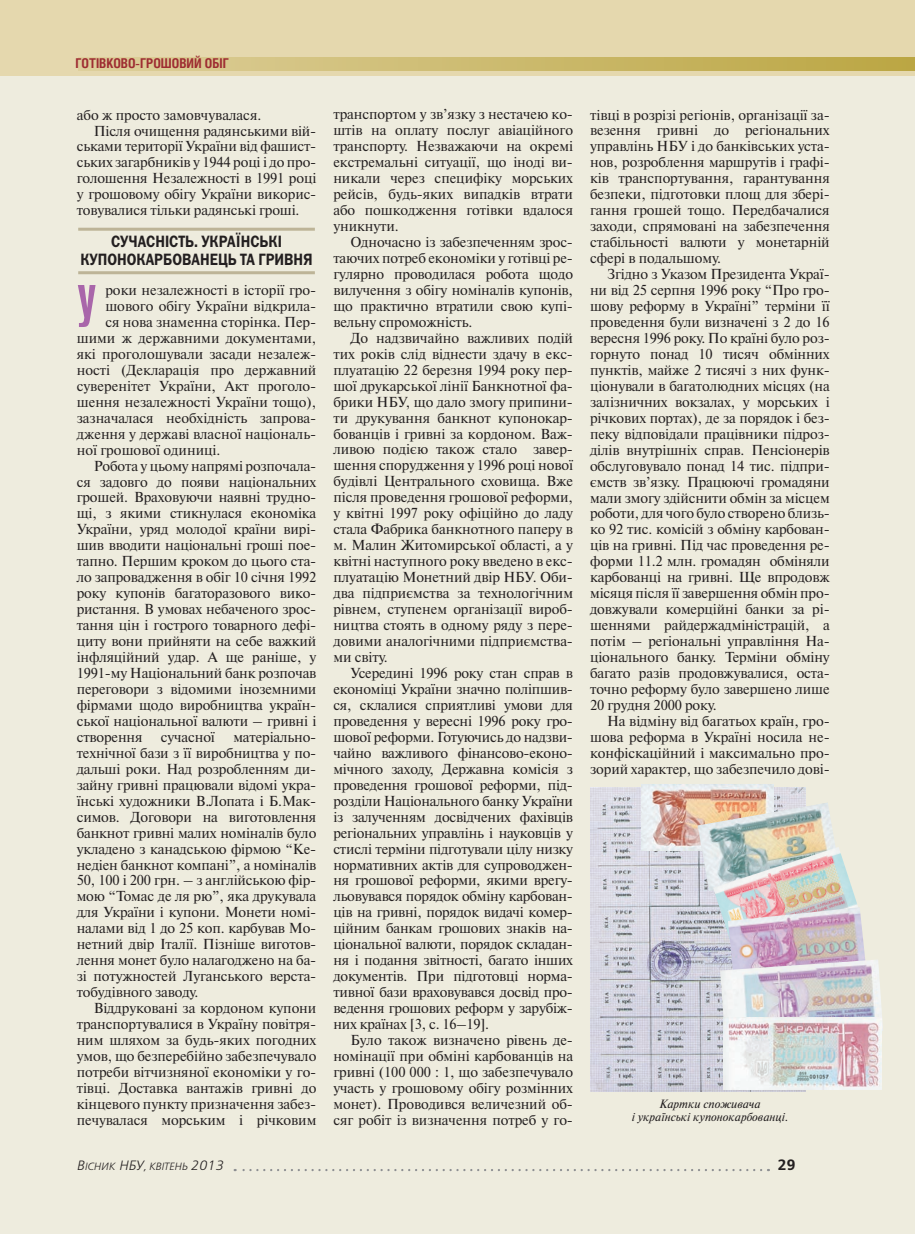
<style>
.page{position:relative;width:915px;height:1234px;background:#fff}
.page>*{position:absolute;margin:0;border:0;box-sizing:border-box;transform-origin:0 0}
.Aбзац_с_БУК_ч_б__N{font:60px "Compact C";color:#a966aa}
.ПОДЗАГОЛОВОК{font:16.5px/18px "Franklin Gothic Demi C";color:#231f20;text-align:center;scale:.85 1}
.t1{font:15px "Free Set Demi Bold C";color:#231f20}
.Текст__N{font:14.4px/15.9px "Newton C";letter-spacing:-.01em;color:#231f20;text-align:justify}
.Aбзац_с_БУК_ч_б__N-2{font:14.4px "Newton C";color:#231f20}
.РАЗДЕЛ{font:700 13.5px "Helios Cond";color:#9e2d32}
.Фото{font:italic 12px/13.5px "Newton C";color:#231f20;text-align:center}
.t2{font:italic 10.5px "Free Set Light C";color:#231f20}
.s1{font-size:13.5px}
</style>
<div class="page">
<div style="left:0;top:0;width:914px;height:77px;background:#e5d8ae"></div>
<svg style="left:78px;top:57px;width:836px;height:14px"></svg>
<div style="left:0;top:77px;width:914px;height:1156px;background:#eeecde"></div>
<svg style="left:234px;top:1169px;width:527px;height:1px"></svg>
<hr style="left:78px;top:228px;width:237px;height:3px;background:#bdb497">
<hr style="left:78px;top:271px;width:237px;height:3px;background:#bdb497">
<img style="left:590px;top:787px;width:214px;height:303px">
<img style="left:641px;top:784px;width:132px;height:66px">
<img style="left:697px;top:802px;width:138px;height:88px">
<img style="left:712px;top:846px;width:146px;height:105px">
<img style="left:727px;top:906px;width:138px;height:53px">
<img style="left:719px;top:959px;width:163px;height:82px">
<img style="left:723px;top:1017px;width:157px;height:72px">
<p class="РАЗДЕЛ" style="left:75px;top:55px;width:155px">ГОТІВКОВО-ГРОШОВИЙ ОБІГ</p>
<p class="Текст__N" style="left:77px;top:107px;width:186px">або ж просто замовчувалася.</p>
<p class="Текст__N" style="left:77px;top:123px;width:241px;text-indent:17px">Після очищення радянськими вій&shy;ськами території України від фашист&shy;ських загарбників у 1944 році і до про&shy;голошення Незалежності в 1991 році у грошовому обігу України викорис&shy;товувалися тільки радянські гроші.</p>
<p class="ПОДЗАГОЛОВОК" style="left:80px;top:232px;width:275px">СУЧАСНІСТЬ. УКРАЇНСЬКІ<br>КУПОНОКАРБОВАНЕЦЬ ТА ГРИВНЯ</p>
<p class="Aбзац_с_БУК_ч_б__N" style="left:77px;top:276px;width:21px">У</p>
<p class="Aбзац_с_БУК_ч_б__N-2" style="left:105px;top:282px;width:212px">роки незалежності в історії гро-</p>
<p class="Aбзац_с_БУК_ч_б__N-2" style="left:105px;top:298px;width:212px">шового обігу України відкрила-</p>
<p class="Aбзац_с_БУК_ч_б__N-2" style="left:105px;top:314px;width:212px">ся нова знаменна сторінка. Пер-</p>
<p class="Aбзац_с_БУК_ч_б__N-2" style="left:77px;top:330px;width:241px">шими ж державними документами,</p>
<p class="Aбзац_с_БУК_ч_б__N-2" style="left:77px;top:346px;width:241px">які проголошували засади незалеж-</p>
<p class="Aбзац_с_БУК_ч_б__N-2" style="left:77px;top:362px;width:241px">ності (Декларація про державний</p>
<p class="Aбзац_с_БУК_ч_б__N-2" style="left:77px;top:378px;width:241px">суверенітет України, Акт проголо-</p>
<p class="Aбзац_с_БУК_ч_б__N-2" style="left:77px;top:394px;width:241px">шення незалежності України тощо),</p>
<p class="Aбзац_с_БУК_ч_б__N-2" style="left:77px;top:410px;width:241px">зазначалася необхідність запрова-</p>
<p class="Aбзац_с_БУК_ч_б__N-2" style="left:77px;top:426px;width:241px">дження у державі власної національ-</p>
<p class="Aбзац_с_БУК_ч_б__N-2" style="left:77px;top:441px;width:145px">ної грошової одиниці.</p>
<p class="Текст__N" style="left:77px;top:457px;width:241px;text-indent:17px">Робота у цьому напрямі розпочала&shy;ся задовго до появи національних грошей. Враховуючи наявні трудно&shy;щі, з якими стикнулася економіка України, уряд молодої країни вирі&shy;шив вводити національні гроші пое&shy;тапно. Першим кроком до цього ста&shy;ло запровадження в обіг 10 січня 1992 року купонів багаторазового вико&shy;ристання. В умовах небаченого зрос&shy;тання цін і гострого товарного дефі&shy;циту вони прийняти на себе важкий інфляційний удар. А ще раніше, у 1991-му Національний банк розпочав переговори з відомими іноземними фірмами щодо виробництва україн&shy;ської національної валюти – гривні і створення</p>
<p class="Текст__N" style="left:77px;top:729px;width:241px;text-indent:156px">матеріально&shy;технічної бази з її виробництва у по&shy;дальші роки. Над розробленням ди&shy;зайну гривні працювали відомі укра&shy;їнські художники В.Лопата і Б.Мак&shy;симов. Договори на виготовлення банкнот гривні малих номіналів було укладено з канадською фірмою “Ке&shy;недіен банкнот компані”, а номіналів 50, 100 і 200 грн. – з англійською фір&shy;мою “Томас де ля рю”, яка друкувала для України і купони. Монети номі&shy;налами від 1 до 25 коп. карбував Мо&shy;нетний двір Італії. Пізніше виготов&shy;лення монет було налагоджено на ба&shy;зі потужностей Луганського верста&shy;тобудівного заводу.</p>
<p class="Текст__N" style="left:77px;top:1000px;width:241px;text-indent:17px">Віддруковані за кордоном купони транспортувалися в Україну повітря&shy;ним шляхом за будь-яких погодних умов, що безперебійно забезпечувало потреби вітчизняної економіки у го&shy;тівці. Доставка вантажів гривні до кінцевого пункту призначення забез&shy;печувалася морським і річковим</p>
<p class="Текст__N" style="left:161px;top:729px;width:55px">сучасної</p>
<p class="Текст__N" style="left:333px;top:107px;width:241px">транспортом у зв’язку з нестачею ко&shy;штів на оплату послуг авіаційного транспорту. Незважаючи на окремі екстремальні ситуації, що іноді ви&shy;никали через специфіку морських рейсів, будь-яких випадків втрати або пошкодження готівки вдалося уникнути.</p>
<p class="Текст__N" style="left:333px;top:234px;width:241px;text-indent:17px">Одночасно із забезпеченням зрос&shy;таючих потреб економіки у готівці ре&shy;гулярно проводилася робота щодо вилучення з обігу номіналів купонів, що практично втратили свою купі&shy;вельну спроможність.</p>
<p class="Текст__N" style="left:333px;top:330px;width:241px;text-indent:17px">До надзвичайно важливих подій тих років слід віднести здачу в екс&shy;плуатацію 22 березня 1994 року пер&shy;шої друкарської лінії Банкнотної фа&shy;брики НБУ, що дало змогу припини&shy;ти друкування банкнот купонокар&shy;бованців і гривні за кордоном. Важ&shy;ливою подією також стало завер&shy;шення спорудження у 1996 році нової будівлі Центрального сховища. Вже після проведення грошової реформи, у квітні 1997 року офіційно до ладу стала Фабрика банкнотного паперу в м. Малин Житомирської області, а у квітні наступного року введено в екс&shy;плуатацію Монетний двір НБУ. Оби&shy;два підприємства за технологічним рівнем, ступенем організації вироб&shy;ництва стоять в одному ряду з пере&shy;довими аналогічними підприємства&shy;ми світу.</p>
<p class="Текст__N" style="left:333px;top:664px;width:241px;text-align:left;text-indent:17px">Усередині 1996 року стан справ в економіці України значно поліпшив&shy;ся, склалися сприятливі умови для проведення у вересні 1996 року гро&shy;шової реформи. Готуючись до надзви&shy;чайно важливого фінансово-еконо&shy;мічного заходу, Державна комісія з проведення грошової реформи, під&shy;розділи Національного банку України із залученням досвідчених фахівців регіональних управлінь і науковців у стислі терміни підготували цілу низку нормативних актів для супроводжен&shy;ня грошової реформи, якими врегу&shy;льовувався порядок обміну карбован&shy;ців на гривні, порядок видачі комер&shy;ційним банкам грошових знаків на&shy;ціональної валюти, порядок складан&shy;ня і подання звітності, багато інших документів. При підготовці норма&shy;тивної бази враховувався досвід про&shy;ведення грошових реформ у зарубіж&shy;них країнах [3, с. 16–19].</p>
<p class="Текст__N" style="left:333px;top:1031px;width:241px;text-indent:17px">Було також визначено рівень де&shy;номінації при обміні карбованців на гривні (100 000 : 1, що забезпечувало участь у грошовому обігу розмінних монет). Проводився величезний об&shy;сяг робіт із визначення потреб у го-</p>
<p class="Текст__N" style="left:590px;top:107px;width:241px">тівці в розрізі регіонів, організації за&shy;везення гривні до регіональних управлінь НБУ і до банківських уста&shy;нов, розроблення маршрутів і графі&shy;ків транспортування, гарантування безпеки, підготовки площ для збері&shy;гання грошей тощо. Передбачалися заходи, спрямовані на забезпечення стабільності валюти у монетарній сфері в подальшому.</p>
<p class="Текст__N" style="left:590px;top:266px;width:241px;text-align:left;text-indent:17px">Згідно з Указом Президента Украї&shy;ни від 25 серпня 1996 року “Про гро&shy;шову реформу в Україні” терміни її проведення були визначені з 2 до 16 вересня 1996 року. По країні було роз&shy;горнуто понад 10 тисяч обмінних пунктів, майже 2 тисячі з них функ&shy;ціонували в багатолюдних місцях (на залізничних вокзалах, у морських і річкових портах), де за порядок і без&shy;пеку відповідали працівники підроз&shy;ділів внутрішніх справ. Пенсіонерів обслуговувало понад 14 тис. підпри&shy;ємств зв’язку. Працюючі громадяни мали змогу здійснити обмін за місцем роботи, для чого було створено близь&shy;ко 92 тис. комісій з обміну карбован&shy;ців на гривні. Під час проведення ре&shy;форми 11.2 млн. громадян обміняли карбованці на гривні. Ще впродовж місяця після її завершення обмін про&shy;довжували комерційні банки за рі&shy;шеннями райдержадміністрацій, а потім – регіональні управління На&shy;ціонального банку. Терміни обміну багато разів продовжувалися, оста&shy;точно реформу було завершено лише 20 грудня 2000 року.</p>
<p class="Текст__N" style="left:590px;top:713px;width:241px;text-indent:17px">На відміну від багатьох країн, гро&shy;шова реформа в Україні носила не&shy;конфіскаційний і максимально про&shy;зорий характер, що забезпечило дові-</p>
<p class="Фото" style="left:631px;top:1096px;width:158px">Картки споживача<br>і українські купонокарбованці.</p>
<p class="t2" style="left:77px;top:1160px;width:148px"><span class="s1">В</span>ІСНИК <span class="s1">НБУ</span>, КВІТЕНЬ <span class="s1">2013</span></p>
<p class="t1" style="left:777px;top:1155px;width:20px">29</p>
</div>
